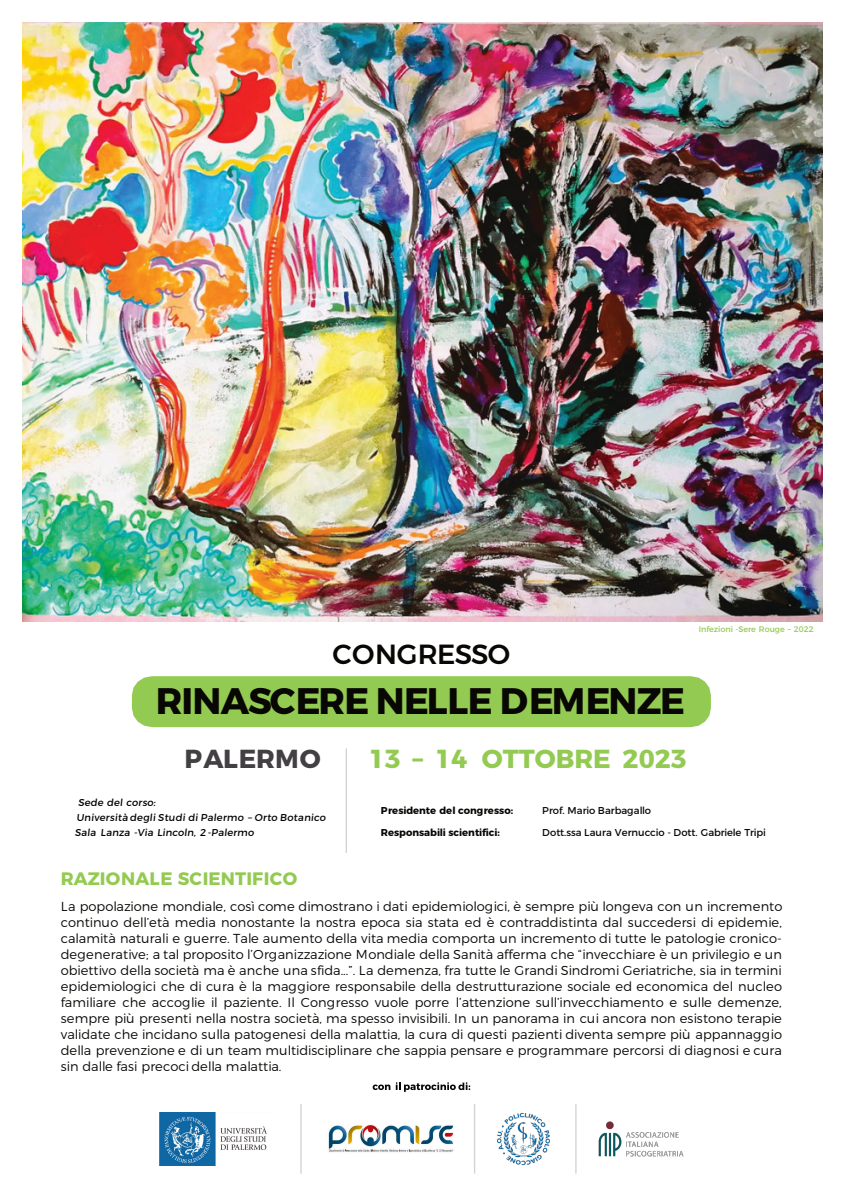
<style>
.page{position:relative;width:843px;height:1192px;background:#fff}
.page>*{position:absolute;margin:0;border:0;box-sizing:border-box;transform-origin:0 0}
.t1{font:700 36.8px "Montserrat";letter-spacing:-.02em;color:#080704}
.t2{font:500 27.7px "Montserrat";letter-spacing:-.01em;color:#080704}
.t3{font:700 26px "Montserrat";color:#93ca51}
.t4{font:700 26px "Montserrat";letter-spacing:.02em;color:#424042}
.t5{font:700 18px "Montserrat";letter-spacing:.01em;color:#93ca51}
.t6{font:300 13px/16px "Montserrat";color:#080704;text-align:justify}
.t7{font:10px/15px "Montserrat";color:#000}
.t8{font:10px/21.7px "Montserrat";letter-spacing:-.01em;color:#080704}
.t9{font:700 10px/21.7px "Montserrat";color:#080704}
.t10{font:8px "Montserrat";letter-spacing:-.005em;color:#93ca51}
</style>
<div class="page">
<img style="left:22px;top:22px;width:800px;height:599px">
<div style="left:132px;top:676px;width:578px;height:51px;background:#93ca51"></div>
<svg style="left:372px;top:1082px;width:98px;height:9px"></svg>
<img style="left:159px;top:1112px;width:108px;height:53px">
<img style="left:328px;top:1125px;width:126px;height:28px">
<hr style="left:300px;top:1103px;width:1px;height:70px;background:#d4d3d3">
<hr style="left:473px;top:1103px;width:2px;height:70px;background:#d4d3d3">
<hr style="left:575px;top:1103px;width:1px;height:70px;background:#d4d3d3">
<img style="left:598px;top:1121px;width:85px;height:36px">
<img style="left:497px;top:1112px;width:53px;height:53px">
<hr style="left:345px;top:748px;width:2px;height:104px;background:#d4d3d3">
<h2 class="t2" style="left:332px;top:637px;width:179px">CONGRESSO</h2>
<p class="t10" style="left:698px;top:624px;width:116px">Infezioni -Sere Rouge – 2022</p>
<h1 class="t1" style="left:156px;top:678px;width:530px">RINASCERE NELLE DEMENZE</h1>
<h3 class="t4" style="left:184px;top:742px;width:138px">PALERMO</h3>
<h3 class="t3" style="left:368px;top:742px;width:319px">13 – 14 OTTOBRE 2023</h3>
<p class="t7" style="left:75px;top:794px;width:254px;text-indent:3px">Sede del corso:<br>Università degli Studi di Palermo – Orto Botanico<br>Sala Lanza -Via Lincoln, 2-Palermo</p>
<p class="t9" style="left:380px;top:799px;width:134px">Presidente del congresso:<br>Responsabili scientifici:</p>
<p class="t8" style="left:542px;top:799px;width:225px">Prof. Mario Barbagallo<br>Dott.ssa Laura Vernuccio - Dott. Gabriele Tripi</p>
<h3 class="t5" style="left:61px;top:867px;width:238px">RAZIONALE SCIENTIFICO</h3>
<p class="t6" style="left:61px;top:898px;width:723px">La popolazione mondiale, così come dimostrano i dati epidemiologici, è sempre più longeva con un incremento continuo dell’età media nonostante la nostra epoca sia stata ed è contraddistinta dal succedersi di epidemie, calamità naturali e guerre. Tale aumento della vita media comporta un incremento di tutte le patologie cronico&shy;degenerative; a tal proposito l’Organizzazione Mondiale della Sanità afferma che “invecchiare è un privilegio e un obiettivo della società ma è anche una sfida...”. La demenza, fra tutte le Grandi Sindromi Geriatriche, sia in termini epidemiologici che di cura è la maggiore responsabile della destrutturazione sociale ed economica del nucleo familiare che accoglie il paziente. Il Congresso vuole porre l’attenzione sull’invecchiamento e sulle demenze, sempre più presenti nella nostra società, ma spesso invisibili. In un panorama in cui ancora non esistono terapie validate che incidano sulla patogenesi della malattia, la cura di questi pazienti diventa sempre più appannaggio della prevenzione e di un team multidisciplinare che sappia pensare e programmare percorsi di diagnosi e cura sin dalle fasi precoci della malattia.</p>
</div>
